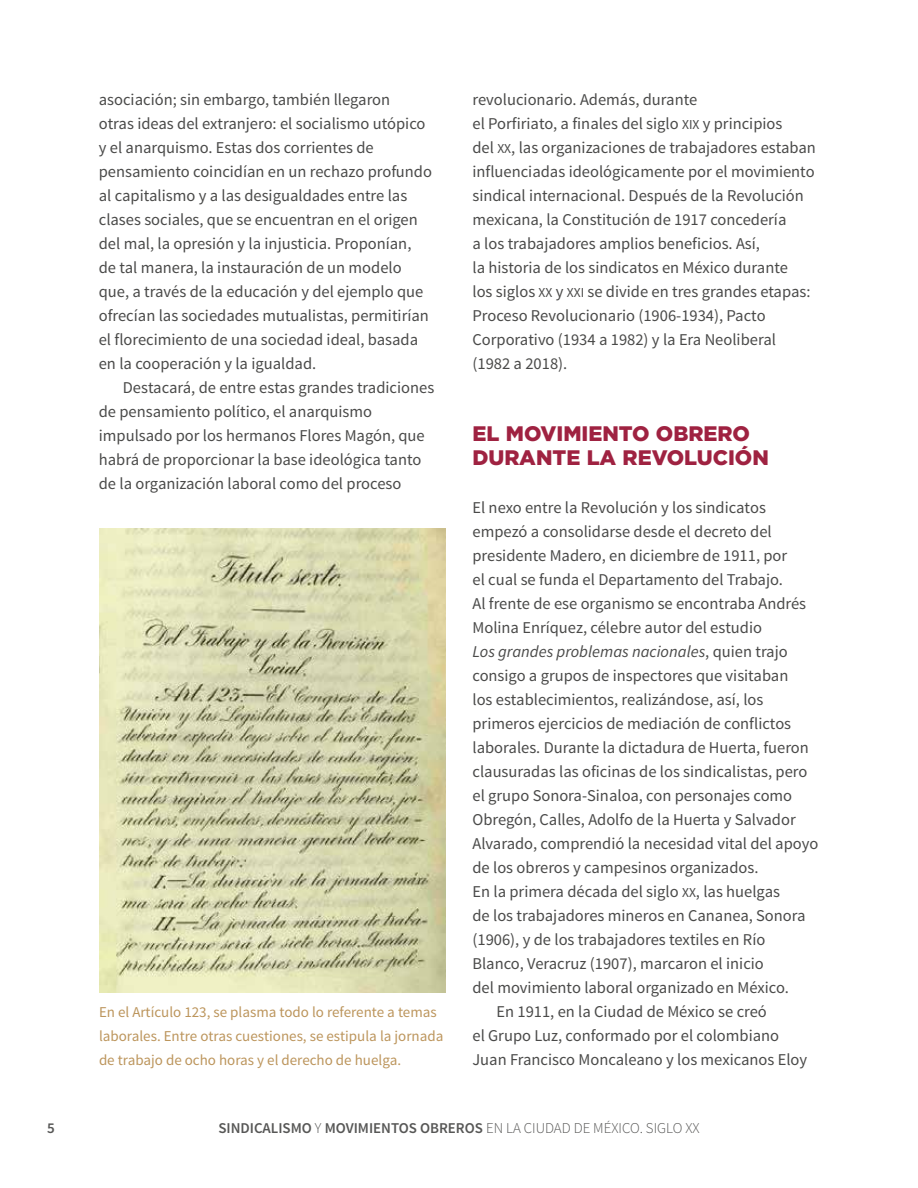
<style>
.page{position:relative;width:918px;height:1188px;background:#fff}
.page>*{position:absolute;margin:0;border:0;box-sizing:border-box;transform-origin:0 0}
.t1{font:900 21px/24px "Gotham";color:#9f2241}
.t2{font:16.5px/24px "Source Sans Pro";color:#4a4a49}
.t3{font:italic 16.5px "Source Sans Pro";color:#4a4a49}
.t4{font:15px/24px "Source Sans Pro";color:#bc955c}
.t5{font:600 15px "Source Sans Pro";color:#575756}
.s1{font-size:13.65px}
.s2{font-style:normal}
.s3{font-weight:300}
</style>
<div class="page">
<img style="left:99px;top:529px;width:347px;height:464px">
<p class="t2" style="left:99px;top:88px;width:335px">asociación; sin embargo, también llegaron<br>otras ideas del extranjero: el socialismo utópico y el anarquismo. Estas dos corrientes de pensamiento coincidían en un rechazo profundo al capitalismo y a las desigualdades entre las clases sociales, que se encuentran en el origen del mal, la opresión y la injusticia. Proponían, de tal manera, la instauración de un modelo que, a través de la educación y del ejemplo que ofrecían las sociedades mutualistas, permitirían el florecimiento de una sociedad ideal, basada en la cooperación y la igualdad.</p>
<p class="t2" style="left:99px;top:376px;width:337px;text-indent:24px">Destacará, de entre estas grandes tradiciones de pensamiento político, el anarquismo impulsado por los hermanos Flores Magón, que habrá de proporcionar la base ideológica tanto de la organización laboral como del proceso</p>
<p class="t4" style="left:99px;top:1000px;width:346px">En el Artículo 123, se plasma todo lo referente a temas laborales. Entre otras cuestiones, se estipula la jornada de trabajo de ocho horas y el derecho de huelga.</p>
<p class="t2" style="left:472px;top:88px;width:345px">revolucionario. Además, durante<br>el Porfiriato, a finales del siglo <span class="s1">XIX</span> y principios<br>del <span class="s1">XX</span>, las organizaciones de trabajadores estaban influenciadas ideológicamente por el movimiento sindical internacional. Después de la Revolución mexicana, la Constitución de 1917 concedería<br>a los trabajadores amplios beneficios. Así,<br>la historia de los sindicatos en México durante<br>los siglos <span class="s1">XX</span> y <span class="s1">XXI</span> se divide en tres grandes etapas:<br>Proceso Revolucionario (1906-1934), Pacto Corporativo (1934 a 1982) y la Era Neoliberal (1982 a 2018).</p>
<p class="t1" style="left:472px;top:421px;width:298px">EL MOVIMIENTO OBRERO<br>DURANTE LA REVOLUCIÓN</p>
<p class="t2" style="left:472px;top:496px;width:295px">El nexo entre la Revolución y los sindicatos</p>
<p class="t2" style="left:472px;top:520px;width:301px">empezó a consolidarse desde el decreto del</p>
<p class="t2" style="left:472px;top:544px;width:316px">presidente Madero, en diciembre de 1911, por</p>
<p class="t2" style="left:472px;top:568px;width:312px">el cual se funda el Departamento del Trabajo.</p>
<p class="t2" style="left:472px;top:592px;width:335px">Al frente de ese organismo se encontraba Andrés</p>
<p class="t2" style="left:472px;top:616px;width:291px">Molina Enríquez, célebre autor del estudio</p>
<p class="t3" style="left:472px;top:641px;width:317px">Los grandes problemas nacionales<span class="s2">, quien trajo</span></p>
<p class="t2" style="left:472px;top:664px;width:317px">consigo a grupos de inspectores que visitaban</p>
<p class="t2" style="left:472px;top:688px;width:292px">los establecimientos, realizándose, así, los</p>
<p class="t2" style="left:472px;top:712px;width:320px">primeros ejercicios de mediación de conflictos</p>
<p class="t2" style="left:472px;top:736px;width:338px">laborales. Durante la dictadura de Huerta, fueron</p>
<p class="t2" style="left:472px;top:760px;width:336px">clausuradas las oficinas de los sindicalistas, pero</p>
<p class="t2" style="left:472px;top:784px;width:321px">el grupo Sonora-Sinaloa, con personajes como</p>
<p class="t2" style="left:472px;top:808px;width:325px">Obregón, Calles, Adolfo de la Huerta y Salvador</p>
<p class="t2" style="left:472px;top:832px;width:347px">Alvarado, comprendió la necesidad vital del apoyo</p>
<p class="t2" style="left:472px;top:856px;width:288px">de los obreros y campesinos organizados.</p>
<p class="t2" style="left:472px;top:880px;width:309px">En la primera década del siglo <span class="s1">XX</span>, las huelgas</p>
<p class="t2" style="left:473px;top:904px;width:335px">de los trabajadores mineros en Cananea, Sonora</p>
<p class="t2" style="left:473px;top:928px;width:294px">(1906), y de los trabajadores textiles en Río</p>
<p class="t2" style="left:473px;top:952px;width:293px">Blanco, Veracruz (1907), marcaron el inicio</p>
<p class="t2" style="left:473px;top:976px;width:318px">del movimiento laboral organizado en México.</p>
<p class="t2" style="left:497px;top:1000px;width:272px">En 1911, en la Ciudad de México se creó</p>
<p class="t2" style="left:473px;top:1024px;width:308px">el Grupo Luz, conformado por el colombiano</p>
<p class="t2" style="left:473px;top:1048px;width:336px">Juan Francisco Moncaleano y los mexicanos Eloy</p>
<p class="t5" style="left:47px;top:1118px;width:9px">5</p>
<p class="t5" style="left:218px;top:1118px;width:483px">SINDICALISMO <span class="s3">Y</span> MOVIMIENTOS OBREROS <span class="s3">EN LA CIUDAD DE MÉXICO. SIGLO XX</span></p>
</div>
